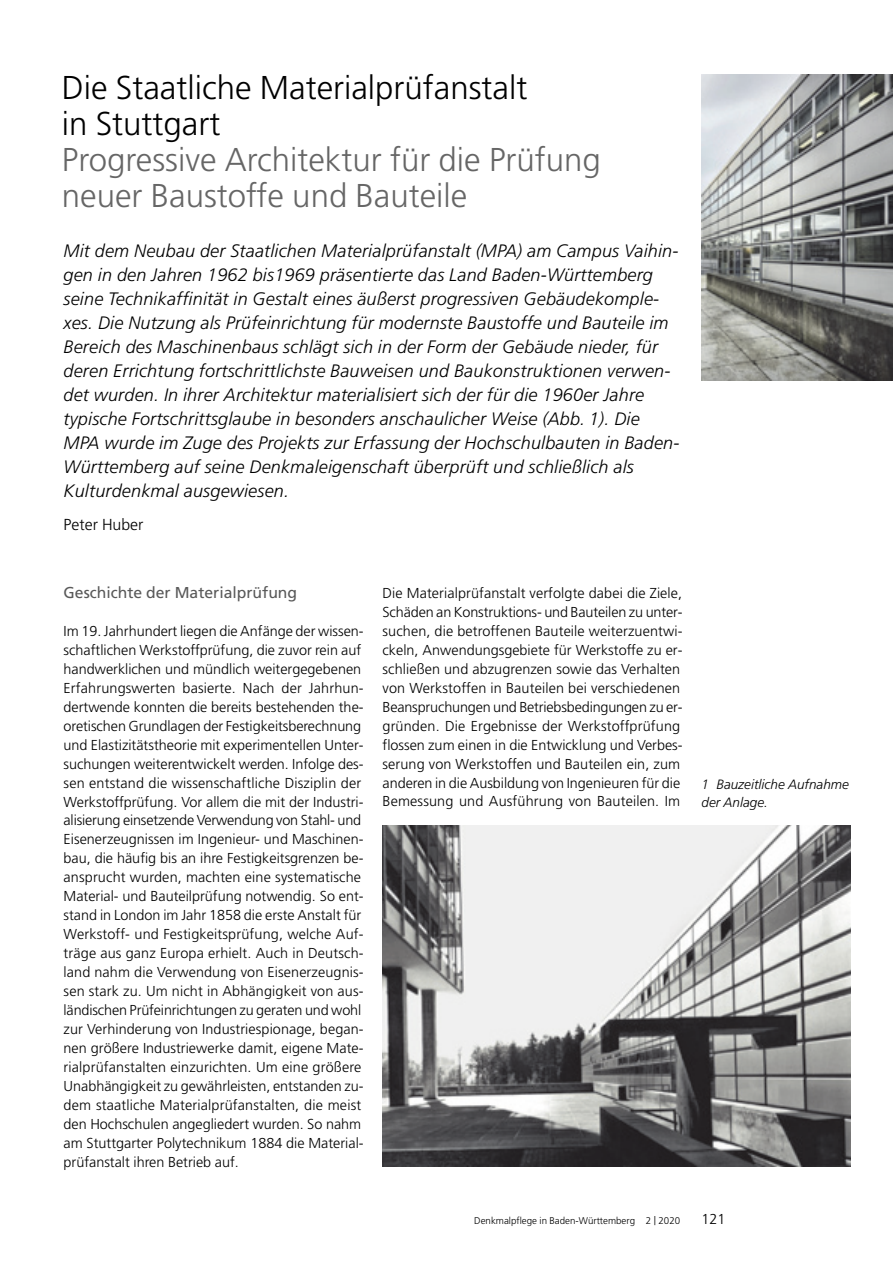
<style>
.page{position:relative;width:893px;height:1263px;background:#fff}
.page>*{position:absolute;margin:0;border:0;box-sizing:border-box;transform-origin:0 0}
.t1{font:300 33px/36px "Frutiger";color:#666}
.t2{font:300 33px/36px "Frutiger";color:#000}
.t3{font:italic 300 18px/24px "Frutiger";letter-spacing:.01em;color:#000}
.t4{font:300 15.9px "Frutiger";color:#000}
.t5{font:15.75px "Frutiger";color:#595959}
.t6{font:300 14.4px/19px "Frutiger";color:#000}
.t7{font:italic 300 13.5px/17.2px "Frutiger";color:#000}
.t8{font:300 9.75px "Frutiger";color:#000}
.s1{font-size:12px}
</style>
<div class="page">
<img style="left:701px;top:74px;width:191px;height:307px">
<img style="left:382px;top:825px;width:468px;height:342px">
<h1 class="t2" style="left:62px;top:72px;width:467px">Die Staatliche Materialprüfanstalt in Stuttgart</h1>
<h1 class="t1" style="left:62px;top:144px;width:540px">Progressive Architektur für die Prüfung neuer Baustoffe und Bauteile</h1>
<p class="t3" style="left:64px;top:240px;width:617px">Mit dem Neubau der Staatlichen Materialprüfanstalt (MPA) am Campus Vaihin&shy;gen in den Jahren 1962 bis1969 präsentierte das Land Baden-Württemberg seine Technikaffinität in Gestalt eines äußerst progressiven Gebäudekomple&shy;xes. Die Nutzung als Prüfeinrichtung für modernste Baustoffe und Bauteile im Bereich des Maschinenbaus schlägt sich in der Form der Gebäude nieder, für deren Errichtung fortschrittlichste Bauweisen und Baukonstruktionen verwen&shy;det wurden. In ihrer Architektur materialisiert sich der für die 1960er Jahre typische Fortschrittsglaube in besonders anschaulicher Weise (Abb. 1). Die MPA wurde im Zuge des Projekts zur Erfassung der Hochschulbauten in Ba den-Württemberg auf seine Denkmaleigenschaft überprüft und schließlich als Kulturdenkmal ausgewiesen.</p>
<p class="t4" style="left:64px;top:518px;width:81px">Peter Huber</p>
<p class="t5" style="left:64px;top:586px;width:235px">Geschichte der Materialprüfung</p>
<p class="t6" style="left:64px;top:622px;width:302px">Im 19. Jahrhundert liegen die Anfänge der wissen - schaftlichen Werkstoffprüfung, die zuvor rein auf handwerklichen und mündlich weitergegebenen Erfahrungswerten basierte. Nach der Jahrhun&shy;dertwende konnten die bereits bestehenden the&shy;oretischen Grundlagen der Festigkeitsberechnung und Elastizitätstheorie mit experimentellen Unter&shy;suchungen weiterentwickelt werden. Infolge des&shy;sen entstand die wissenschaftliche Disziplin der Werkstoffprüfung. Vor allem die mit der Industri&shy;alisierung einsetzende Verwendung von Stahl- und Eisenerzeugnissen im Ingenieur- und Maschinen&shy;bau, die häufig bis an ihre Festigkeitsgrenzen be&shy;ansprucht wurden, machten eine systematische Material- und Bauteilprüfung notwendig. So ent&shy;stand in London im Jahr 1858 die erste Anstalt für Werkstoff- und Festigkeitsprüfung, welche Auf&shy;träge aus ganz Europa erhielt. Auch in Deutsch&shy;land nahm die Verwendung von Eisenerzeugnis&shy;sen stark zu. Um nicht in Abhängigkeit von aus&shy;ländischen Prüfeinrichtungen zu geraten und wohl zur Verhinderung von Industriespionage, began&shy;nen größere Industriewerke damit, eigene Mate&shy;rialprüfanstalten einzurichten. Um eine größere Unabhängigkeit zu gewährleisten, entstanden zu&shy;dem staatliche Materialprüfanstalten, die meist den Hochschulen angegliedert wurden. So nahm am Stuttgarter Polytechnikum 1884 die Material&shy;prüfanstalt ihren Betrieb auf.</p>
<p class="t6" style="left:382px;top:584px;width:302px">Die Materialprüfanstalt verfolgte dabei die Ziele, Schäden an Konstruktions- und Bauteilen zu unter&shy;suchen, die betroffenen Bauteile weiterzuentwi&shy;ckeln, Anwendungsgebiete für Werkstoffe zu er&shy;schließen und abzugrenzen sowie das Verhalten von Werkstoffen in Bauteilen bei verschiedenen Beanspruchungen und Betriebsbedingungen zu er&shy;gründen. Die Ergebnisse der Werkstoffprüfung flossen zum einen in die Entwicklung und Verbes&shy;serung von Werkstoffen und Bauteilen ein, zum anderen in die Ausbildung von Ingenieuren für die Bemessung und Ausführung von Bauteilen. Im</p>
<p class="t8" style="left:474px;top:1217px;width:207px">Denkmalpflege in Baden-Württemberg 2 <span class="s1">|</span> 2020</p>
<p class="t7" style="left:701px;top:777px;width:149px">1 Bauzeitliche Aufnahme der Anlage.</p>
<p class="t6" style="left:701px;top:1211px;width:26px">121</p>
</div>
